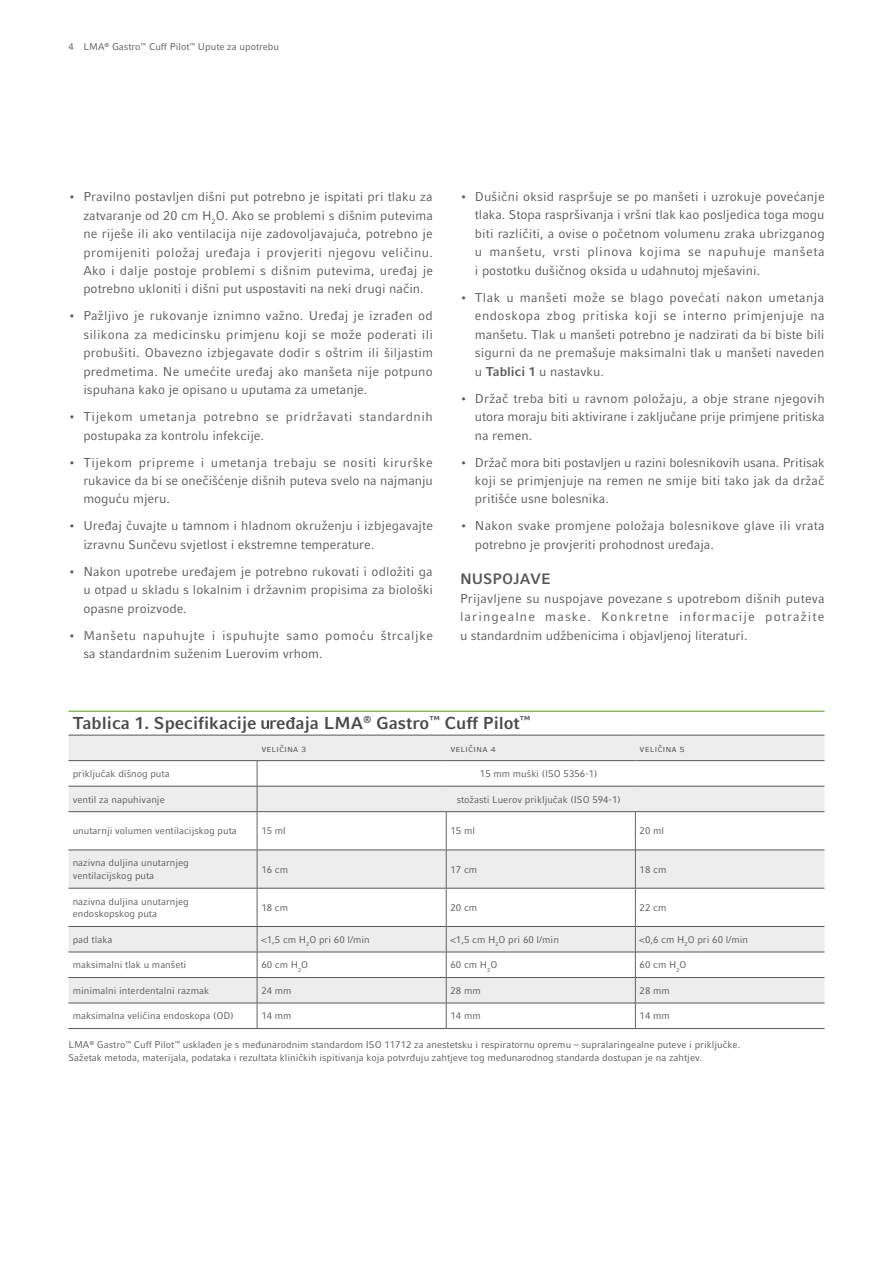
<style>
.page{position:relative;width:893px;height:1263px;background:#fff}
.page>*{position:absolute;margin:0;border:0;box-sizing:border-box;transform-origin:0 0}
.t1{font:700 17.25px "Compatil Fact LT Pro";color:#4a4a49}
.t2{font:700 15px "Compatil Fact LT Pro";color:#575756}
.t3{font:12.75px/18.5px "Compatil Fact LT Pro";letter-spacing:.005em;color:#575756;text-align:justify}
.t4{font:12.75px/18.5px "Compatil Fact LT Pro";letter-spacing:.045em;color:#575756}
.t5{font:9.75px/12.8px "Compatil Fact LT Pro";color:#575756}
.s1{font-weight:700}
</style>
<div class="page">
<hr style="left:68px;top:711px;width:756px;height:1px;background:#65b32e">
<svg style="left:261px;top:720px;width:8px;height:9px"></svg>
<div style="left:69px;top:736px;width:755px;height:24px;background:#ededed"></div>
<svg style="left:68px;top:761px;width:756px;height:267px"></svg>
<svg style="left:257px;top:761px;width:1px;height:50px"></svg>
<hr style="left:257px;top:812px;width:1px;height:38px;background:#646363">
<hr style="left:257px;top:850px;width:1px;height:38px;background:#646363">
<hr style="left:257px;top:888px;width:1px;height:38px;background:#646363">
<svg style="left:257px;top:927px;width:1px;height:101px"></svg>
<hr style="left:68px;top:786px;width:189px;height:1px;background:#575756">
<hr style="left:68px;top:811px;width:189px;height:1px;background:#575756">
<hr style="left:68px;top:850px;width:189px;height:1px;background:#575756">
<hr style="left:68px;top:888px;width:189px;height:1px;background:#575756">
<hr style="left:257px;top:786px;width:189px;height:1px;background:#575756">
<hr style="left:446px;top:786px;width:189px;height:1px;background:#575756">
<hr style="left:635px;top:786px;width:189px;height:1px;background:#575756">
<hr style="left:257px;top:811px;width:189px;height:1px;background:#575756">
<hr style="left:446px;top:811px;width:189px;height:1px;background:#575756">
<hr style="left:635px;top:811px;width:189px;height:1px;background:#575756">
<hr style="left:257px;top:850px;width:189px;height:1px;background:#575756">
<hr style="left:447px;top:850px;width:188px;height:1px;background:#575756">
<hr style="left:636px;top:850px;width:188px;height:1px;background:#575756">
<hr style="left:257px;top:888px;width:189px;height:1px;background:#575756">
<hr style="left:447px;top:888px;width:188px;height:1px;background:#575756">
<hr style="left:636px;top:888px;width:188px;height:1px;background:#575756">
<hr style="left:68px;top:926px;width:189px;height:1px;background:#575756">
<hr style="left:68px;top:952px;width:189px;height:1px;background:#575756">
<hr style="left:68px;top:977px;width:189px;height:1px;background:#575756">
<hr style="left:257px;top:926px;width:189px;height:1px;background:#575756">
<hr style="left:447px;top:926px;width:188px;height:1px;background:#575756">
<hr style="left:636px;top:926px;width:188px;height:1px;background:#575756">
<hr style="left:257px;top:952px;width:189px;height:1px;background:#575756">
<hr style="left:447px;top:952px;width:188px;height:1px;background:#575756">
<hr style="left:636px;top:952px;width:188px;height:1px;background:#575756">
<hr style="left:257px;top:977px;width:189px;height:1px;background:#575756">
<hr style="left:447px;top:977px;width:188px;height:1px;background:#575756">
<hr style="left:636px;top:977px;width:188px;height:1px;background:#575756">
<hr style="left:68px;top:1003px;width:189px;height:1px;background:#575756">
<hr style="left:68px;top:1028px;width:189px;height:1px;background:#575756">
<hr style="left:257px;top:1003px;width:189px;height:1px;background:#575756">
<hr style="left:447px;top:1003px;width:188px;height:1px;background:#575756">
<hr style="left:636px;top:1003px;width:188px;height:1px;background:#575756">
<hr style="left:257px;top:1028px;width:189px;height:1px;background:#575756">
<hr style="left:446px;top:1028px;width:189px;height:1px;background:#575756">
<hr style="left:635px;top:1028px;width:189px;height:1px;background:#575756">
<hr style="left:446px;top:812px;width:1px;height:38px;background:#646363">
<hr style="left:446px;top:850px;width:1px;height:38px;background:#646363">
<hr style="left:446px;top:888px;width:1px;height:38px;background:#646363">
<svg style="left:446px;top:926px;width:1px;height:102px"></svg>
<hr style="left:635px;top:812px;width:1px;height:38px;background:#646363">
<hr style="left:635px;top:850px;width:1px;height:38px;background:#646363">
<hr style="left:635px;top:888px;width:1px;height:38px;background:#646363">
<svg style="left:635px;top:926px;width:1px;height:102px"></svg>
<hr style="left:68px;top:760px;width:189px;height:1px;background:#575756">
<hr style="left:257px;top:760px;width:189px;height:1px;background:#575756">
<hr style="left:446px;top:760px;width:189px;height:1px;background:#575756">
<hr style="left:635px;top:760px;width:189px;height:1px;background:#575756">
<hr style="left:68px;top:735px;width:189px;height:1px;background:#575756">
<hr style="left:257px;top:735px;width:189px;height:1px;background:#575756">
<hr style="left:446px;top:735px;width:189px;height:1px;background:#575756">
<hr style="left:635px;top:735px;width:189px;height:1px;background:#575756">
<p class="t5" style="left:68px;top:40px;width:212px">4 LMA<sup>®</sup> Gastro<sup>™</sup> Cuff Pilot<sup>™</sup> Upute za upotrebu</p>
<p class="t3" style="left:83px;top:187px;width:351px;text-indent:-15px">• Pravilno postavljen dišni put potrebno je ispitati pri tlaku za zatvaranje od 20 cm H<sub>2</sub>O. Ako se problemi s dišnim putevima ne riješe ili ako ventilacija nije zadovoljavajuća, potrebno je promijeniti položaj uređaja i provjeriti njegovu veličinu.<br>Ako i dalje postoje problemi s dišnim putevima, uređaj je potrebno ukloniti i dišni put uspostaviti na neki drugi način.</p>
<p class="t3" style="left:83px;top:307px;width:351px;text-indent:-15px">• Pažljivo je rukovanje iznimno važno. Uređaj je izrađen od silikona za medicinsku primjenu koji se može poderati ili probušiti. Obavezno izbjegavate dodir s oštrim ili šiljastim predmetima. Ne umećite uređaj ako manšeta nije potpuno ispuhana kako je opisano u uputama za umetanje.</p>
<p class="t4" style="left:83px;top:407px;width:351px;text-indent:-15px">• Tijekom umetanja potrebno se pridržavati standardnih postupaka za kontrolu infekcije.</p>
<p class="t3" style="left:83px;top:453px;width:351px;text-indent:-15px">• Tijekom pripreme i umetanja trebaju se nositi kirurške rukavice da bi se onečišćenje dišnih puteva svelo na najmanju moguću mjeru.</p>
<p class="t3" style="left:83px;top:517px;width:351px;text-indent:-15px">• Uređaj čuvajte u tamnom i hladnom okruženju i izbjegavajte izravnu Sunčevu svjetlost i ekstremne temperature.</p>
<p class="t3" style="left:83px;top:562px;width:351px;text-indent:-15px">• Nakon upotrebe uređajem je potrebno rukovati i odložiti ga u otpad u skladu s lokalnim i državnim propisima za biološki opasne proizvode.</p>
<p class="t4" style="left:83px;top:626px;width:351px;text-indent:-15px">• Manšetu napuhujte i ispuhujte samo pomoću štrcaljke sa standardnim suženim Luerovim vrhom.</p>
<p class="t3" style="left:475px;top:187px;width:351px;text-indent:-15px">• Dušični oksid raspršuje se po manšeti i uzrokuje povećanje tlaka. Stopa raspršivanja i vršni tlak kao posljedica toga mogu biti različiti, a ovise o početnom volumenu zraka ubrizganog u manšetu, vrsti plinova kojima se napuhuje manšeta i postotku dušičnog oksida u udahnutoj mješavini.</p>
<p class="t3" style="left:475px;top:288px;width:351px;text-indent:-15px">• Tlak u manšeti može se blago povećati nakon umetanja endoskopa zbog pritiska koji se interno primjenjuje na manšetu. Tlak u manšeti potrebno je nadzirati da bi biste bili sigurni da ne premašuje maksimalni tlak u manšeti naveden u <span class="s1">Tablici 1</span> u nastavku.</p>
<p class="t3" style="left:475px;top:389px;width:351px;text-indent:-15px">• Držač treba biti u ravnom položaju, a obje strane njegovih utora moraju biti aktivirane i zaključane prije primjene pritiska na remen.</p>
<p class="t3" style="left:475px;top:453px;width:351px;text-indent:-15px">• Držač mora biti postavljen u razini bolesnikovih usana. Pritisak koji se primjenjuje na remen ne smije biti tako jak da držač pritišće usne bolesnika.</p>
<p class="t3" style="left:475px;top:517px;width:351px;text-indent:-15px">• Nakon svake promjene položaja bolesnikove glave ili vrata potrebno je provjeriti prohodnost uređaja.</p>
<p class="t2" style="left:460px;top:570px;width:92px">NUSPOJAVE</p>
<p class="t3" style="left:460px;top:589px;width:366px">Prijavljene su nuspojave povezane s upotrebom dišnih puteva laringealne maske. Konkretne informacije potražite u standardnim udžbenicima i objavljenoj literaturi.</p>
<h1 class="t1" style="left:73px;top:713px;width:459px">Tablica 1. Specifikacije ređaja LMA<sup>®</sup> Gastro<sup>™</sup> Cuff Pilot<sup>™</sup></h1>
<p class="t5" style="left:261px;top:742px;width:47px">VELIČINA 3</p>
<p class="t5" style="left:450px;top:742px;width:47px">VELIČINA 4</p>
<p class="t5" style="left:640px;top:742px;width:47px">VELIČINA 5</p>
<p class="t5" style="left:73px;top:767px;width:98px">priključak dišnog puta</p>
<p class="t5" style="left:480px;top:767px;width:119px">15 mm muški (ISO 5356-1)</p>
<p class="t5" style="left:73px;top:793px;width:94px">ventil za napuhivanje</p>
<p class="t5" style="left:457px;top:793px;width:166px">stožasti Luerov priključak (ISO 594-1)</p>
<p class="t5" style="left:73px;top:825px;width:166px">unutarnji volumen ventilacijskog puta</p>
<p class="t5" style="left:261px;top:825px;width:26px">15 ml</p>
<p class="t5" style="left:450px;top:825px;width:26px">15 ml</p>
<p class="t5" style="left:640px;top:825px;width:26px">20 ml</p>
<p class="t5" style="left:73px;top:857px;width:118px">nazivna duljina unutarnjeg ventilacijskog puta</p>
<p class="t5" style="left:261px;top:863px;width:28px">16 cm</p>
<p class="t5" style="left:450px;top:863px;width:28px">17 cm</p>
<p class="t5" style="left:640px;top:863px;width:28px">18 cm</p>
<p class="t5" style="left:73px;top:895px;width:118px">nazivna duljina unutarnjeg endoskopskog puta</p>
<p class="t5" style="left:261px;top:901px;width:28px">18 cm</p>
<p class="t5" style="left:450px;top:901px;width:28px">20 cm</p>
<p class="t5" style="left:640px;top:901px;width:28px">22 cm</p>
<p class="t5" style="left:73px;top:933px;width:41px">pad tlaka</p>
<p class="t5" style="left:261px;top:933px;width:110px">&lt;1,5 cm H<sub>2</sub>O pri 60 l/min</p>
<p class="t5" style="left:450px;top:933px;width:110px">&lt;1,5 cm H<sub>2</sub>O pri 60 l/min</p>
<p class="t5" style="left:640px;top:933px;width:110px">&lt;0,6 cm H<sub>2</sub>O pri 60 l/min</p>
<p class="t5" style="left:73px;top:959px;width:115px">maksimalni tlak u manšeti</p>
<p class="t5" style="left:261px;top:959px;width:48px">60 cm H<sub>2</sub>O</p>
<p class="t5" style="left:450px;top:959px;width:48px">60 cm H<sub>2</sub>O</p>
<p class="t5" style="left:640px;top:959px;width:48px">60 cm H<sub>2</sub>O</p>
<p class="t5" style="left:73px;top:984px;width:138px">minimalni interdentalni razmak</p>
<p class="t5" style="left:261px;top:984px;width:32px">24 mm</p>
<p class="t5" style="left:450px;top:984px;width:32px">28 mm</p>
<p class="t5" style="left:640px;top:984px;width:32px">28 mm</p>
<p class="t5" style="left:73px;top:1010px;width:162px">maksimalna veličina endoskopa (OD)</p>
<p class="t5" style="left:261px;top:1010px;width:32px">14 mm</p>
<p class="t5" style="left:450px;top:1010px;width:32px">14 mm</p>
<p class="t5" style="left:640px;top:1010px;width:32px">14 mm</p>
<p class="t5" style="left:68px;top:1038px;width:673px">LMA<sup>®</sup> Gastro<sup>™</sup> Cuff Pilot<sup>™</sup> usklađen je s međunarodnim standardom ISO 11712 za anestetsku i respiratornu opremu – supralaringealne puteve i priključke.<br>Sažetak metoda, materijala, podataka i rezultata kliničkih ispitivanja koja potvrđuju zahtjeve tog međunarodnog standarda dostupan je na zahtjev.</p>
</div>
